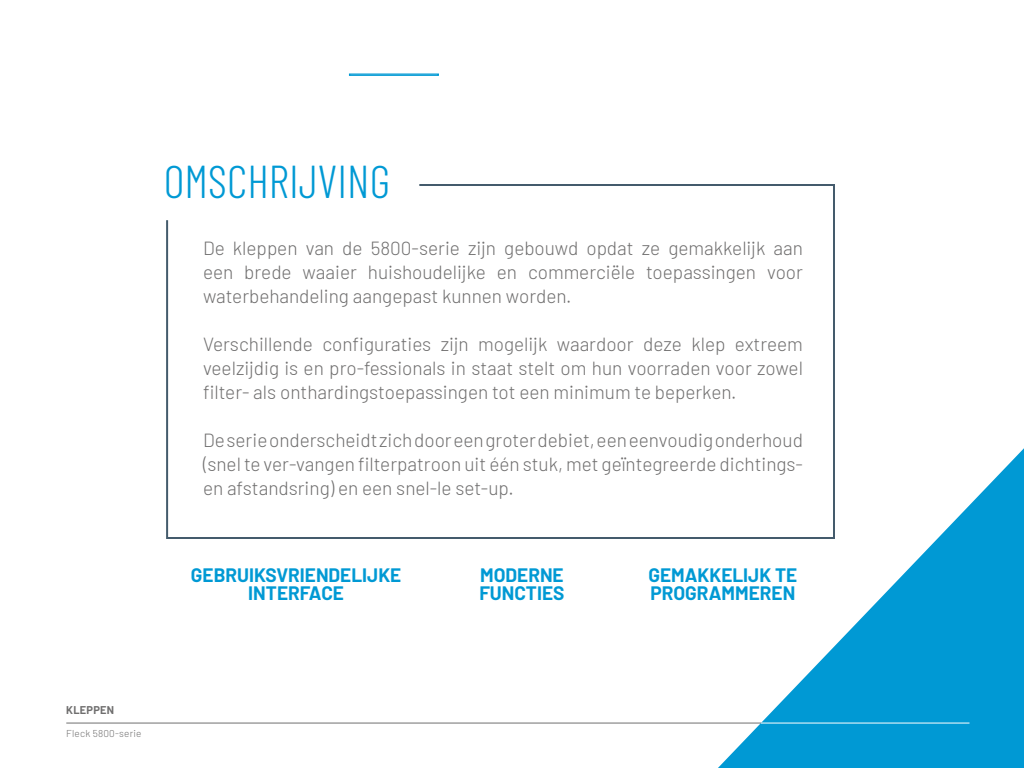
<style>
.page{position:relative;width:1024px;height:768px;background:#fff}
.page>*{position:absolute;margin:0;border:0;box-sizing:border-box;transform-origin:0 0}
.t1{font:300 46px "Barlow Condensed";color:#0099d4}
.t2{font:300 19px/24px "Barlow";color:#706f6f;text-align:justify}
.t3{font:700 19px/18px "Barlow";color:#0099d4}
.t4{font:700 11px "Barlow";letter-spacing:.02em;color:#706f6f}
.t5{font:300 10px "Barlow";letter-spacing:.02em;color:#706f6f}
</style>
<div class="page">
<hr style="left:66px;top:723px;width:912px;height:1px;background:#706f6f">
<svg style="left:166px;top:184px;width:669px;height:355px"></svg>
<div style="left:349px;top:74px;width:90px;height:2px;border:1px solid #0099d4"></div>
<svg style="left:718px;top:448px;width:306px;height:320px"></svg>
<hr style="left:761px;top:723px;width:209px;height:1px;background:#fff">
<h1 class="t1" style="left:164px;top:148px;width:228px">OMSCHRIJVING</h1>
<p class="t2" style="left:203px;top:235px;width:602px">De kleppen van de 5800-serie zijn gebouwd opdat ze gemakkelijk aan een brede waaier huishoudelijke en commerciële toepassingen voor waterbehandeling aangepast kunnen worden.</p>
<p class="t2" style="left:203px;top:331px;width:602px">Verschillende configuraties zijn mogelijk waardoor deze klep extreem veelzijdig is en pro-fessionals in staat stelt om hun voorraden voor zowel filter- als onthardingstoepassingen tot een minimum te beperken.</p>
<p class="t2" style="left:203px;top:427px;width:602px">De serie onderscheidt zich door een groter debiet, een eenvoudig onderhoud (snel te ver-vangen filterpatroon uit één stuk, met geïntegreerde dichtings&shy;en afstandsring) en een snel-le set-up.</p>
<p class="t3" style="left:191px;top:564px;width:212px;text-align:center">GEBRUIKSVRIENDELIJKE<br>INTERFACE</p>
<p class="t3" style="left:649px;top:564px;width:150px">GEMAKKELIJK TE<br>PROGRAMMEREN</p>
<p class="t3" style="left:479px;top:564px;width:87px">MODERNE<br>FUNCTIES</p>
<p class="t4" style="left:66px;top:702px;width:49px">KLEPPEN</p>
<p class="t5" style="left:66px;top:726px;width:77px">Fleck 5800-serie</p>
</div>
